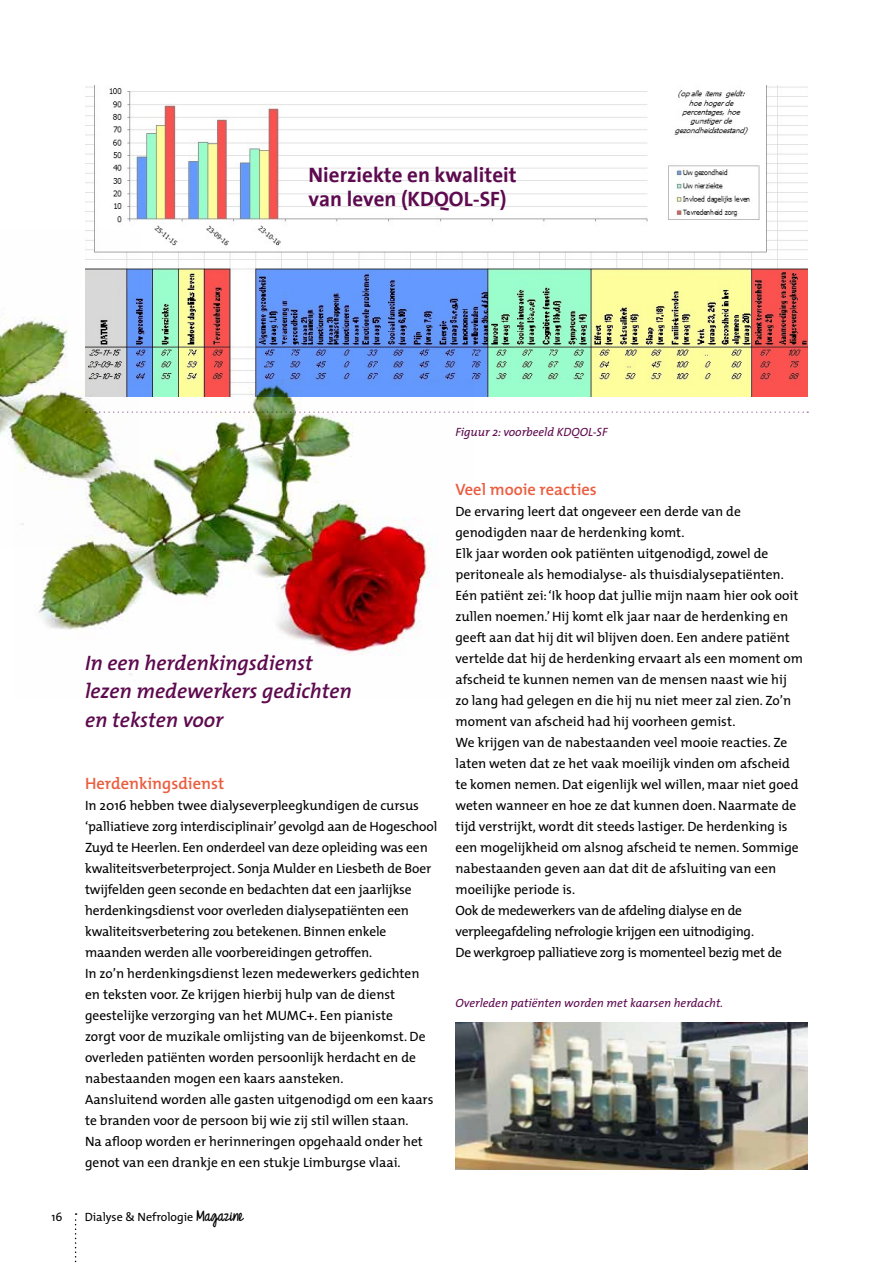
<style>
.page{position:relative;width:893px;height:1263px;background:#fff}
.page>*{position:absolute;margin:0;border:0;box-sizing:border-box;transform-origin:0 0}
.t1{font:italic 600 21px/28.5px "The Mix";color:#5e0a4f}
.t2{font:700 21px/24px "The Sans";color:#5e0a4f}
.t3{font:600 16.5px "The Mix";color:#eb5d40}
.t4{font:13.5px/21px "The Mix";color:#000}
.t5{font:italic 12px "The Mix";color:#5e0a4f}
.t6{font:12px "The Mix";color:#000}
.s1{font-family:"Just Realize";font-weight:700;font-size:13.5px}
</style>
<div class="page">
<svg style="left:75px;top:1213px;width:2px;height:50px"></svg>
<img style="left:85px;top:85px;width:723px;height:312px">
<svg style="left:473px;top:411px;width:335px;height:2px"></svg>
<img style="left:455px;top:1023px;width:353px;height:146px">
<img style="left:38px;top:380px;width:435px;height:295px">
<img style="left:0;top:230px;width:140px;height:318px">
<h1 class="t2" style="left:309px;top:162px;width:209px">Nierziekte en kwaliteit van leven (KDQOL-SF)</h1>
<h1 class="t1" style="left:85px;top:648px;width:268px">In een herdenkingsdienst lezen medewerkers gedichten en teksten voor</h1>
<p class="t3" style="left:85px;top:770px;width:141px">Herdenkingsdienst</p>
<p class="t4" style="left:85px;top:795px;width:354px">In 2016 hebben twee dialyseverpleegkundigen de cursus ‘palliatieve zorg interdisciplinair’ gevolgd aan de Hogeschool Zuyd te Heerlen. Een onderdeel van deze opleiding was een kwaliteitsverbeterproject. Sonja Mulder en Liesbeth de Boer twijfelden geen seconde en bedachten dat een jaarlijkse herdenkingsdienst voor overleden dialysepatiënten een kwaliteitsverbetering zou betekenen. Binnen enkele maanden werden alle voorbereidingen getroffen.<br>In zo’n herdenkingsdienst lezen medewerkers gedichten en teksten voor. Ze krijgen hierbij hulp van de dienst geestelijke verzorging van het MUMC+. Een pianiste<br>zorgt voor de muzikale omlijsting van de bijeenkomst. De overleden patiënten worden persoonlijk herdacht en de nabestaanden mogen een kaars aansteken.<br>Aansluitend worden alle gasten uitgenodigd om een kaars te branden voor de persoon bij wie zij stil willen staan.<br>Na afloop worden er herinneringen opgehaald onder het genot van een drankje en een stukje Limburgse vlaai.</p>
<p class="t6" style="left:51px;top:1207px;width:13px">16</p>
<p class="t6" style="left:85px;top:1207px;width:160px">Dialyse &amp; Nefrologie <span class="s1">Magazine</span></p>
<p class="t5" style="left:455px;top:422px;width:154px">Figuur 2: voorbeeld KDQOL-SF</p>
<p class="t3" style="left:455px;top:476px;width:143px">Veel mooie reacties</p>
<p class="t4" style="left:455px;top:501px;width:349px">De ervaring leert dat ongeveer een derde van de genodigden naar de herdenking komt.<br>Elk jaar worden ook patiënten uitgenodigd, zowel de peritoneale als hemodialyse- als thuisdialysepatiënten.<br>Eén patiënt zei: ‘Ik hoop dat jullie mijn naam hier ook ooit zullen noemen.’ Hij komt elk jaar naar de herdenking en geeft aan dat hij dit wil blijven doen. Een andere patiënt vertelde dat hij de herdenking ervaart als een moment om afscheid te kunnen nemen van de mensen naast wie hij zo lang had gelegen en die hij nu niet meer zal zien. Zo’n moment van afscheid had hij voorheen gemist.<br>We krijgen van de nabestaanden veel mooie reacties. Ze laten weten dat ze het vaak moeilijk vinden om afscheid te komen nemen. Dat eigenlijk wel willen, maar niet goed weten wanneer en hoe ze dat kunnen doen. Naarmate de tijd verstrijkt, wordt dit steeds lastiger. De herdenking is een mogelijkheid om alsnog afscheid te nemen. Sommige nabestaanden geven aan dat dit de afsluiting van een moeilijke periode is.<br>Ook de medewerkers van de afdeling dialyse en de verpleegafdeling nefrologie krijgen een uitnodiging.<br>De werkgroep palliatieve zorg is momenteel bezig met de</p>
<p class="t5" style="left:455px;top:993px;width:269px">Overleden patiënten worden met kaarsen herdacht.</p>
</div>
